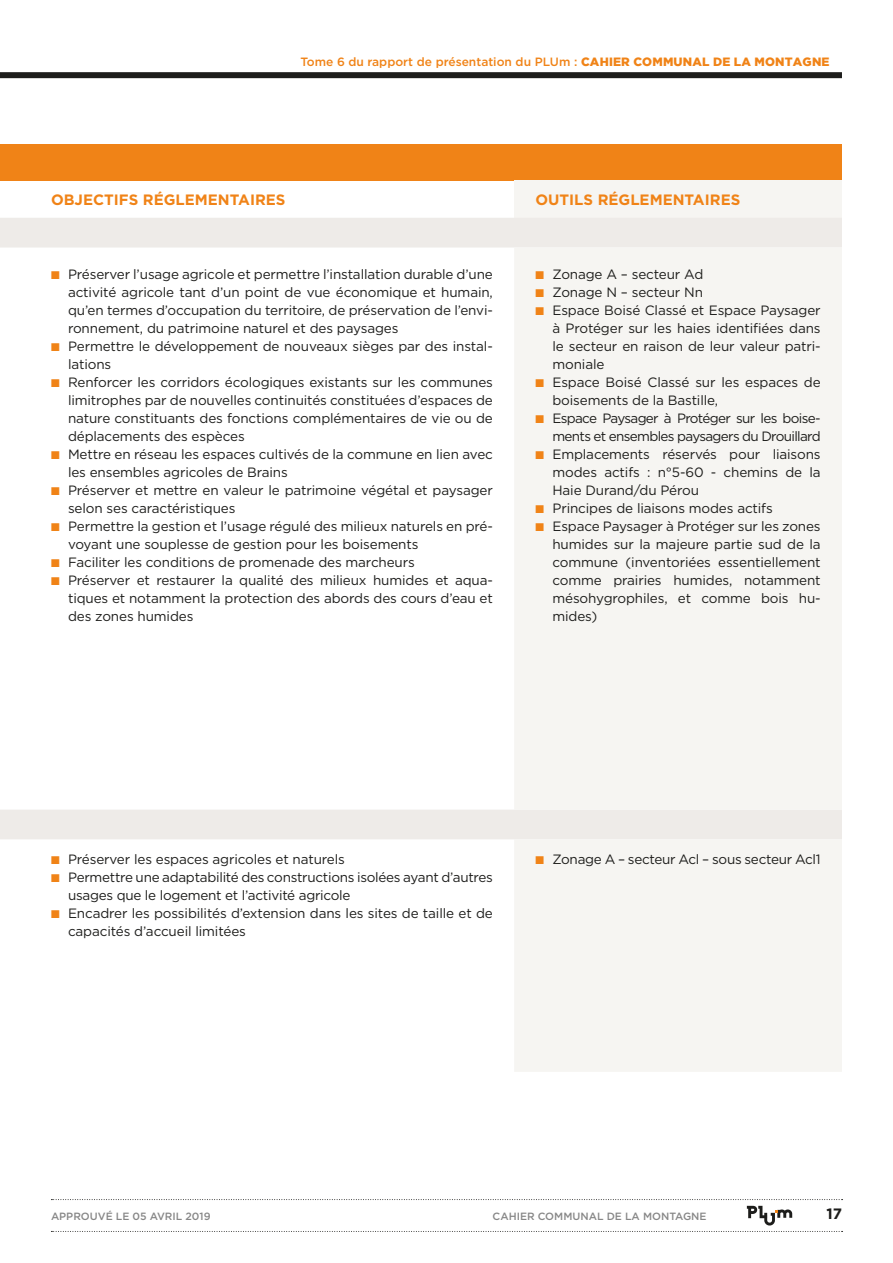
<style>
.page{position:relative;width:893px;height:1263px;background:#fff}
.page>*{position:absolute;margin:0;border:0;box-sizing:border-box;transform-origin:0 0}
.t1{font:700 15px "Gotham";color:#f08317}
.t2{font:700 15px "Gotham";color:#1d1d1b}
.t3{font:13.5px/18px "Gotham";letter-spacing:-.01em;color:#1d1d1b}
.t4{font:13.5px/18px "Gotham";letter-spacing:-.05em;color:#1d1d1b;text-align:right}
.t5{font:500 12px "Gotham";color:#f08317}
.t6{font:500 10.5px "Gotham";color:#878787}
.s1{font-weight:900}
.s2{color:#f08317}
</style>
<div class="page">
<svg style="left:51px;top:1199px;width:792px;height:1px"></svg>
<svg style="left:51px;top:1231px;width:792px;height:1px"></svg>
<svg style="left:747px;top:1206px;width:45px;height:19px"></svg>
<div style="left:0;top:72px;width:842px;height:6px;background:#1d1d1b"></div>
<div style="left:0;top:144px;width:842px;height:36px;background:#f08317"></div>
<div style="left:514px;top:180px;width:328px;height:38px;background:#f6f5f2"></div>
<svg style="left:0;top:218px;width:842px;height:621px"></svg>
<div style="left:514px;top:247px;width:328px;height:825px;background:#f6f5f2"></div>
<p class="t5" style="left:300px;top:54px;width:531px">Tome 6 du rapport de présentation du PLUm : <span class="s1">CAHIER COMMUNAL DE LA MONTAGNE</span></p>
<p class="t1" style="left:51px;top:190px;width:236px">OBJECTIFS RÉGLEMENTAIRES</p>
<p class="t1" style="left:535px;top:190px;width:206px">OUTILS RÉGLEMENTAIRES</p>
<p class="t3" style="left:68px;top:265px;width:426px;text-align:justify;text-indent:-17px"><span class="s2">■</span> Préserver l’usage agricole et permettre l’installation durable d’une activité agricole tant d’un point de vue économique et humain, qu’en termes d’occupation du territoire, de préservation de l’envi&shy;ronnement, du patrimoine naturel et des paysages</p>
<p class="t3" style="left:68px;top:337px;width:426px;text-indent:-17px"><span class="s2">■</span> Permettre le développement de nouveaux sièges par des instal&shy;lations</p>
<p class="t3" style="left:68px;top:373px;width:426px;text-align:justify;text-indent:-17px"><span class="s2">■</span> Renforcer les corridors écologiques existants sur les communes limitrophes par de nouvelles continuités constituées d’espaces de nature constituants des fonctions complémentaires de vie ou de déplacements des espèces</p>
<p class="t3" style="left:68px;top:445px;width:426px;text-indent:-17px"><span class="s2">■</span> Mettre en réseau les espaces cultivés de la commune en lien avec les ensembles agricoles de Brains</p>
<p class="t3" style="left:68px;top:481px;width:426px;text-indent:-17px"><span class="s2">■</span> Préserver et mettre en valeur le patrimoine végétal et paysager selon ses caractéristiques</p>
<p class="t3" style="left:68px;top:517px;width:426px;text-indent:-17px"><span class="s2">■</span> Permettre la gestion et l’usage régulé des milieux naturels en pré&shy;voyant une souplesse de gestion pour les boisements</p>
<p class="t3" style="left:51px;top:553px;width:365px"><span class="s2">■</span> Faciliter les conditions de promenade des marcheurs</p>
<p class="t3" style="left:68px;top:571px;width:426px;text-align:justify;text-indent:-17px"><span class="s2">■</span> Préserver et restaurer la qualité des milieux humides et aqua&shy;tiques et notamment la protection des abords des cours d’eau et des zones humides</p>
<p class="t3" style="left:535px;top:265px;width:169px"><span class="s2">■</span> Zonage A – secteur Ad</p>
<p class="t3" style="left:535px;top:283px;width:169px"><span class="s2">■</span> Zonage N – secteur Nn</p>
<p class="t3" style="left:552px;top:301px;width:270px;text-align:justify;text-indent:-17px"><span class="s2">■</span> Espace Boisé Classé et Espace Paysager à Protéger sur les haies identifiées dans le secteur en raison de leur valeur patri&shy;moniale</p>
<p class="t3" style="left:552px;top:373px;width:270px;text-indent:-17px"><span class="s2">■</span> Espace Boisé Classé sur les espaces de boisements de la Bastille,</p>
<p class="t4" style="left:535px;top:409px;width:287px"><span class="s2">■</span> Espace Paysager à Protéger sur les boise&shy;ments et ensembles paysagers du Drouillard</p>
<p class="t3" style="left:552px;top:445px;width:270px;text-align:justify;text-indent:-17px"><span class="s2">■</span> Emplacements réservés pour liaisons modes actifs : n°5-60 - chemins de la Haie Durand/du Pérou</p>
<p class="t3" style="left:535px;top:499px;width:239px"><span class="s2">■</span> Principes de liaisons modes actifs</p>
<p class="t3" style="left:552px;top:517px;width:270px;text-align:justify;text-indent:-17px"><span class="s2">■</span> Espace Paysager à Protéger sur les zones humides sur la majeure partie sud de la commune (inventoriées essentiellement comme prairies humides, notamment mésohygrophiles, et comme bois hu&shy;mides)</p>
<p class="t3" style="left:51px;top:850px;width:295px"><span class="s2">■</span> Préserver les espaces agricoles et naturels</p>
<p class="t3" style="left:68px;top:868px;width:426px;text-indent:-17px"><span class="s2">■</span> Permettre une adaptabilité des constructions isolées ayant d’autres usages que le logement et l’activité agricole</p>
<p class="t3" style="left:68px;top:904px;width:426px;text-indent:-17px"><span class="s2">■</span> Encadrer les possibilités d’extension dans les sites de taille et de capacités d’accueil limitées</p>
<p class="t3" style="left:535px;top:850px;width:287px"><span class="s2">■</span> Zonage A – secteur Acl – sous secteur Acl1</p>
<p class="t6" style="left:51px;top:1209px;width:161px">APPROUVÉ LE 05 AVRIL 2019</p>
<p class="t6" style="left:493px;top:1209px;width:215px">CAHIER COMMUNAL DE LA MONTAGNE</p>
<p class="t2" style="left:826px;top:1204px;width:17px">17</p>
</div>
